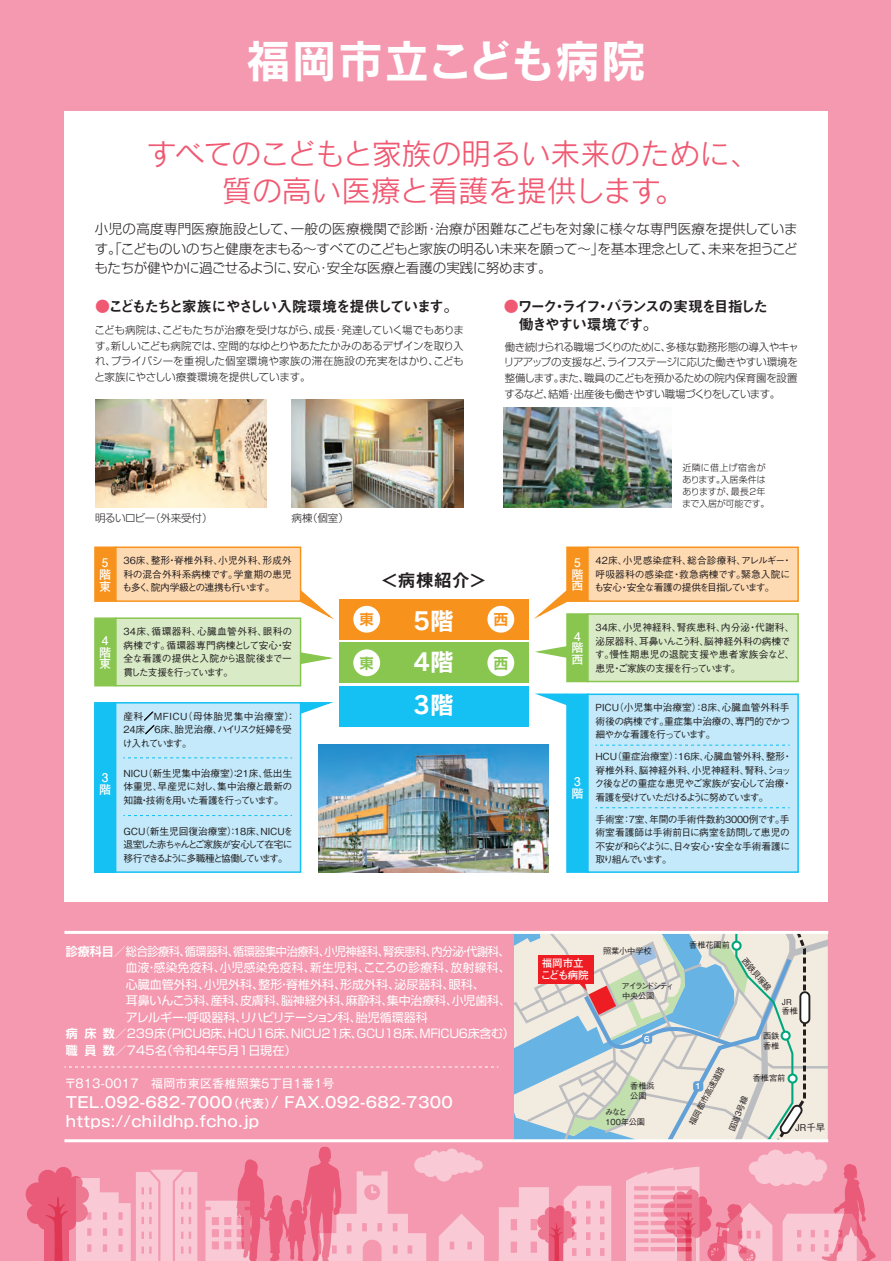
<style>
.page{position:relative;width:891px;height:1261px;background:#f499b0}
.page>*{position:absolute;margin:0;border:0;box-sizing:border-box;transform-origin:0 0}
.t1{font:45px "Rodin Pro B";letter-spacing:.01em;color:#fff}
.t2{font:30px/37.5px "Rodin Pro M";letter-spacing:-.005em;color:#f05972;text-align:center}
.t3{font:24px/40.8px "Rodin Pro B";color:#fff}
.t4{font:18px "Midashi Go Pro MB31";color:#231f20}
.t5{font:500 15px/19.5px "Gothic MB101 Pro";letter-spacing:.02em;color:#fff}
.t6{font:15px/18px "Midashi Go Pro MB31";letter-spacing:-.12em;color:#231f20}
.t7{font:15px "Rodin Pro B";color:#f7931d}
.t8{font:15px "Rodin Pro B";color:#89c650}
.t9{font:300 13.5px/19.5px "Shin Go Pro";letter-spacing:-.035em;color:#231f20;text-align:justify}
.t10{font:12px/16.5px "Shin Go Pro";letter-spacing:-.015em;color:#fff}
.t11{font:12px "Shin Go Pro";letter-spacing:-.04em;color:#fff}
.t12{font:12px "Gothic MB101 Pro";letter-spacing:.02em;color:#fff}
.t13{font:700 12px/11.7px "Futo Go B101 Pro";color:#fff}
.t14{font:300 10.5px/15.8px "Shin Go Pro";letter-spacing:-.02em;color:#231f20;text-align:justify}
.t15{font:700 10.5px/12.6px "Futo Go B101 Pro";color:#fff}
.t16{font:500 9.75px/13.5px "Gothic BBB Pro";letter-spacing:-.04em;color:#231f20;text-align:justify}
.t17{font:500 9.75px/13.5px "Gothic BBB Pro";letter-spacing:-.005em;color:#231f20}
.t18{font:500 9.75px/13.5px "Gothic BBB Pro";letter-spacing:-.015em;color:#231f20}
.t19{font:500 9.75px/13.5px "Gothic BBB Pro";letter-spacing:-.02em;color:#231f20}
.t20{font:500 9.75px/13.5px "Gothic BBB Pro";letter-spacing:-.08em;color:#231f20}
.t21{font:500 9.75px "Gothic BBB Pro";letter-spacing:-.01em;color:#231f20}
.t22{font:500 9.45px "Gothic BBB Pro";color:#231f20}
.t23{font:300 9px/12px "Shin Go Pro";letter-spacing:-.01em;color:#231f20}
.t24{font:500 8.25px/9.9px "Gothic BBB Pro";letter-spacing:-.02em;color:#231f20}
.t25{font:500 8.25px/9.9px "Gothic BBB Pro";letter-spacing:-.185em;color:#231f20}
.t26{font:8.25px "Midashi Go Pro MB31";color:#fff}
.s1{color:#f05972}
.s2{font-family:"Shin Go Pro De";font-weight:700}
.s3{font-size:12px}
</style>
<div class="page">
<div style="left:65px;top:112px;width:763px;height:790px;background:#fff"></div>
<svg style="left:26px;top:1167px;width:171px;height:94px"></svg>
<svg style="left:205px;top:1146px;width:279px;height:115px"></svg>
<svg style="left:499px;top:1186px;width:112px;height:75px"></svg>
<svg style="left:626px;top:1149px;width:250px;height:112px"></svg>
<img style="left:319px;top:744px;width:230px;height:128px">
<div style="left:587px;top:693px;width:212px;height:180px;background:#c3e9fa;border:2px solid #15c0f2"></div>
<div style="left:587px;top:546px;width:212px;height:56px;background:#fedab3;border:2px solid #f7931d"></div>
<div style="left:566px;top:546px;width:22px;height:56px;background:#f7931d;border:2px solid #f7931d"></div>
<svg style="left:595px;top:744px;width:194px;height:2px"></svg>
<svg style="left:595px;top:807px;width:194px;height:1px"></svg>
<img style="left:95px;top:400px;width:172px;height:108px">
<img style="left:292px;top:400px;width:171px;height:108px">
<svg style="left:64px;top:1066px;width:434px;height:1px"></svg>
<img style="left:504px;top:407px;width:167px;height:101px">
<div style="left:339px;top:599px;width:190px;height:40px;background:#f7931d"></div>
<div style="left:339px;top:642px;width:190px;height:41px;background:#89c650"></div>
<div style="left:339px;top:686px;width:190px;height:40px;background:#15c0f2"></div>
<div style="left:353px;top:606px;width:27px;height:27px;background:#fff;border-radius:50%"></div>
<div style="left:487px;top:606px;width:27px;height:27px;background:#fff;border-radius:50%"></div>
<div style="left:353px;top:649px;width:27px;height:27px;background:#fff;border-radius:50%"></div>
<div style="left:487px;top:649px;width:27px;height:27px;background:#fff;border-radius:50%"></div>
<div style="left:115px;top:546px;width:186px;height:56px;background:#fedab3;border:2px solid #f7931d"></div>
<div style="left:94px;top:546px;width:22px;height:56px;background:#f7931d;border:2px solid #f7931d"></div>
<div style="left:115px;top:617px;width:186px;height:69px;background:#d9eac7;border:2px solid #89c650"></div>
<div style="left:94px;top:617px;width:22px;height:69px;background:#89c650;border:2px solid #89c650"></div>
<div style="left:587px;top:613px;width:212px;height:69px;background:#d9eac7;border:2px solid #89c650"></div>
<div style="left:566px;top:613px;width:22px;height:69px;background:#89c650;border:2px solid #89c650"></div>
<div style="left:566px;top:693px;width:22px;height:180px;background:#15c0f2;border:2px solid #15c0f2"></div>
<div style="left:94px;top:702px;width:207px;height:171px;background:#c3e9fa;border:2px solid #15c0f2"></div>
<svg style="left:123px;top:757px;width:169px;height:1px"></svg>
<svg style="left:123px;top:815px;width:169px;height:1px"></svg>
<div style="left:94px;top:703px;width:22px;height:170px;background:#15c0f2"></div>
<svg style="left:144px;top:711px;width:10px;height:23px"></svg>
<svg style="left:514px;top:934px;width:314px;height:205px;background:#ced3d2"></svg>
<div style="left:693px;top:1081px;width:10px;height:10px;background:#61a1d7;border-radius:3px"></div>
<div style="left:642px;top:1033px;width:10px;height:11px;background:#61a1d7;border-radius:3px"></div>
<hr style="left:64px;top:1139px;width:764px;height:3px;background:#fff">
<hr style="left:64px;top:931px;width:764px;height:3px;background:#fff">
<svg style="left:299px;top:702px;width:35px;height:13px"></svg>
<svg style="left:298px;top:589px;width:36px;height:34px"></svg>
<svg style="left:535px;top:693px;width:34px;height:13px"></svg>
<svg style="left:535px;top:645px;width:34px;height:14px"></svg>
<svg style="left:299px;top:651px;width:34px;height:14px"></svg>
<svg style="left:534px;top:589px;width:35px;height:33px"></svg>
<h1 class="t1" style="left:245px;top:31px;width:402px">福岡市立こども病院</h1>
<h2 class="t2" style="left:147px;top:134px;width:614px">すべてのこどもと家族の明るい未来のために、質の高い医療と看護を提供します。</h2>
<h3 class="t9" style="left:95px;top:218px;width:705px">小児の高度専門医療施設として、一般の医療機関で診断・治療が困難なこどもを対象に様々な専門医療を提供しています。「こどものいのちと健康をまもる～すべてのこどもと家族の明るい未来を願って～」を基本理念として、未来を担うこどもたちが健やかに過ごせるように、安心・安全な医療と看護の実践に努めます。</h3>
<h3 class="t6" style="left:95px;top:296px;width:365px"><span class="s1">●</span>こどもたちと家族にやさしい入院環境を提供しています。</h3>
<h3 class="t6" style="left:504px;top:296px;width:266px"><span class="s1">●</span>ワーク・ライフ・バランスの実現を目指した　働きやすい環境です。</h3>
<p class="t14" style="left:504px;top:337px;width:296px">働き続けられる職場づくりのために、多様な勤務形態の導入やキャリアアップの支援など、ライフステージに応じた働きやすい環境を整備します。また、職員のこどもを預かるための院内保育園を設置するなど、結婚・出産後も働きやすい職場づくりをしています。</p>
<p class="t14" style="left:95px;top:321px;width:371px">こども病院は、こどもたちが治療を受けながら、成長・発達していく場でもあります。新しいこども病院では、空間的なゆとりやあたたかみのあるデザインを取り入れ、プライバシーを重視した個室環境や家族の滞在施設の充実をはかり、こどもと家族にやさしい療養環境を提供しています。</p>
<p class="t14" style="left:95px;top:508px;width:119px">明るいロビー（外来受付）</p>
<p class="t14" style="left:292px;top:508px;width:59px">病棟（個室）</p>
<p class="t13" style="left:99px;top:555px;width:13px">5階東</p>
<p class="t16" style="left:122px;top:553px;width:171px">36床、整形・脊椎外科、小児外科、形成外科の混合外科系病棟です。学童期の患児も多く、院内学級との連携も行います。</p>
<p class="t13" style="left:99px;top:633px;width:13px">4階東</p>
<p class="t16" style="left:123px;top:623px;width:170px">34床、循環器科、心臓血管外科、眼科の病棟です。循環器専門病棟として安心・安全な看護の提供と入院から退院後まで一貫した支援を行っています。</p>
<p class="t13" style="left:99px;top:770px;width:13px">3階</p>
<p class="t19" style="left:123px;top:708px;width:175px">産科／MFICU（母体胎児集中治療室）：<br>24床／6床、胎児治療、ハイリスク妊婦を受け入れています。</p>
<p class="t21" style="left:123px;top:765px;width:170px">NICU（新生児集中治療室）：21床、低出生</p>
<p class="t20" style="left:123px;top:779px;width:170px">体重児、早産児に対し、集中治療と最新の知識・技術を用いた看護を行っています。</p>
<p class="t16" style="left:123px;top:823px;width:171px">GCU（新生児回復治療室）：18床、NICUを退室した赤ちゃんとご家族が安心して在宅に移行できるように多職種と協働しています。</p>
<h3 class="t4" style="left:381px;top:566px;width:108px">＜病棟紹介＞</h3>
<h3 class="t3" style="left:413px;top:599px;width:42px">5階<br>4階</h3>
<h3 class="t3" style="left:413px;top:684px;width:42px">3階</h3>
<h3 class="t7" style="left:359px;top:610px;width:16px">東</h3>
<h3 class="t7" style="left:493px;top:610px;width:16px">西</h3>
<h3 class="t8" style="left:359px;top:653px;width:16px">東</h3>
<h3 class="t8" style="left:493px;top:653px;width:16px">西</h3>
<p class="t11" style="left:66px;top:941px;width:445px"><span class="s2">診療科目</span>／総合診療科、循環器科、循環器集中治療科、小児神経科、腎疾患科、内分泌・代謝科、</p>
<p class="t10" style="left:126px;top:958px;width:386px">血液・感染免疫科、小児感染免疫科、新生児科、こころの診療科、放射線科、心臓血管外科、小児外科、整形・脊椎外科、形成外科、泌尿器科、眼科、<br>耳鼻いんこう科、産科、皮膚科、脳神経外科、麻酔科、集中治療科、小児歯科、アレルギー・呼吸器科、リハビリテーション科、胎児循環器科</p>
<p class="t10" style="left:66px;top:1024px;width:450px"><span class="s2">病 床 数</span>／239床（ＰＩＣＵ８床、ＨＣＵ16床、ＮＩＣＵ21床、ＧＣＵ18床、MFICU6床含む）<span class="s2">職 員数</span>／745名（令和4年５月1日現在）</p>
<p class="t12" style="left:65px;top:1073px;width:271px">〒813-0017　福岡市東区香椎照葉5丁目1番1号</p>
<h3 class="t5" style="left:66px;top:1090px;width:388px">TEL.092-682-7000<span class="s3">（代表）</span>/ FAX.092-682-7300 https://childhp.fcho.jp</h3>
<p class="t23" style="left:682px;top:460px;width:89px">近隣に借上げ宿舎があります。入居条件はありますが、最長2年まで入居が可能です。</p>
<p class="t13" style="left:571px;top:555px;width:13px">5階西</p>
<p class="t13" style="left:571px;top:629px;width:13px">4階西</p>
<p class="t13" style="left:571px;top:774px;width:13px">3階</p>
<p class="t18" style="left:594px;top:553px;width:199px">42床、小児感染症科、総合診療科、アレルギー・呼吸器科の感染症・救急病棟です。緊急入院にも安心・安全な看護の提供を目指しています。</p>
<p class="t17" style="left:595px;top:619px;width:201px">34床、小児神経科、腎疾患科、内分泌・代謝科、泌尿器科、耳鼻いんこう科、脳神経外科の病棟です。慢性期患児の退院支援や患者家族会など、患児・ご家族の支援を行っています。</p>
<p class="t16" style="left:595px;top:700px;width:196px">PICU（小児集中治療室）：8床、心臓血管外科手術後の病棟です。重症集中治療の、専門的でかつ細やかな看護を行っています。</p>
<p class="t16" style="left:594px;top:748px;width:199px">HCU（重症治療室）：16床、心臓血管外科、整形・脊椎外科、脳神経外科、小児神経科、腎科、ショック後などの重症な患児やご家族が安心して治療・看護を受けていただけるように努めています。</p>
<p class="t16" style="left:595px;top:811px;width:196px">手術室：7室、年間の手術件数約3000例です。手術室看護師は手術前日に病室を訪問して患児の不安が和らぐように、日々安心・安全な手術看護に取り組んでいます。</p>
<p class="t15" style="left:541px;top:955px;width:50px">福岡市立こども病院</p>
<p class="t24" style="left:603px;top:945px;width:50px">照葉小中学校</p>
<p class="t25" style="left:621px;top:980px;width:54px">アイランドシティ中央公園</p>
<p class="t26" style="left:643px;top:1032px;width:10px">６</p>
<p class="t24" style="left:630px;top:1080px;width:26px">香椎浜公園</p>
<p class="t24" style="left:605px;top:1106px;width:41px">みなと<br>100年公園</p>
<p class="t24" style="left:689px;top:939px;width:42px">香椎花園前</p>
<p class="t24" style="left:748px;top:955px;width:42px;rotate:50deg">西鉄貝塚線</p>
<p class="t24" style="left:782px;top:997px;width:18px;line-height:9px">JR香椎</p>
<p class="t24" style="left:763px;top:1030px;width:18px">西鉄香椎</p>
<p class="t24" style="left:686px;top:1121px;width:66px;rotate:-62deg">福岡都市高速道路</p>
<p class="t24" style="left:753px;top:1072px;width:34px">香椎宮前</p>
<p class="t26" style="left:696px;top:1080px;width:6px">1</p>
<p class="t24" style="left:726px;top:1129px;width:39px;rotate:-68deg">国道3号線</p>
<p class="t22" style="left:795px;top:1119px;width:31px">JR千早</p>
</div>
